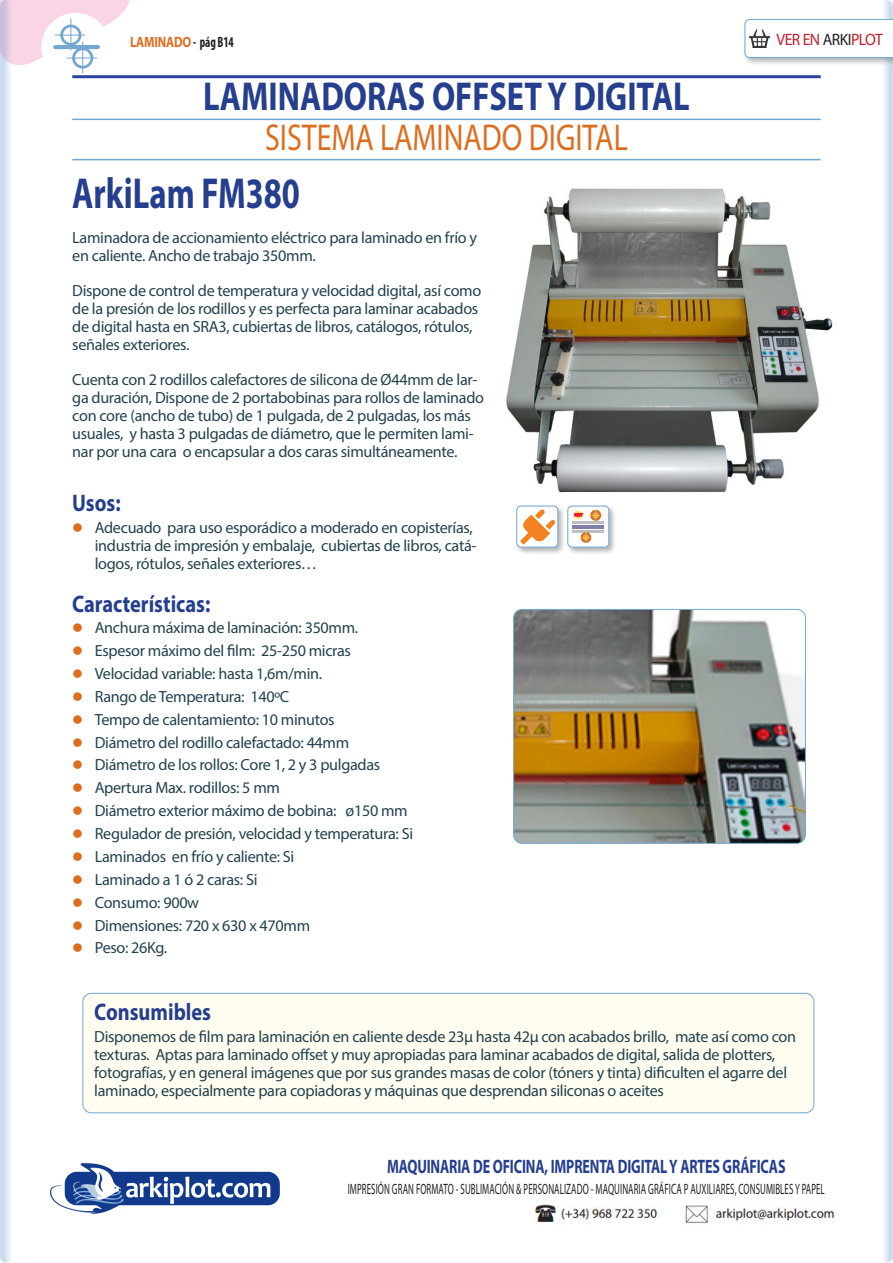
<style>
.page{position:relative;width:893px;height:1263px;background:#fff}
.page>*{position:absolute;margin:0;border:0;box-sizing:border-box;transform-origin:0 0}
.tituloproducto{font:700 43.5px "Myriad Pro";color:#253f8e;scale:.75 1}
.tituloSección{font:700 40.5px "Myriad Pro";color:#253f8e;scale:.8 1}
.subtituloSección_-_C{font:37.5px "Myriad Pro";color:#dd6e1f;scale:.8 1}
.subtituloproducto{font:700 24px "Myriad Pro";color:#253f8e;scale:.85 1}
.t1{font:700 19.5px "Myriad Pro";letter-spacing:-.01em;color:#253f8e;scale:.72 1}
.t2{font:16.5px "Myriad Pro";letter-spacing:-.03em;color:#be1d2c;scale:.95 1}
.Párrafo{font:16.2px/18px "Myriad Pro";letter-spacing:-.02em;color:#22424f}
.t3{font:15px "Myriad Pro";letter-spacing:.01em;color:#231f20;scale:.59 1}
.t4{font:700 15px "Myriad Pro";letter-spacing:-.01em;color:#dd6e1f;scale:.82 1}
.s1{font-stretch:condensed;color:#231f20}
.s2{color:#231f20}
</style>
<div class="page">
<svg style="left:0;top:0;width:130px;height:65px"></svg>
<img style="left:534px;top:1204px;width:301px;height:19px">
<img style="left:50px;top:1163px;width:230px;height:50px">
<svg style="left:0;top:0;width:13px;height:1263px"></svg>
<svg style="left:880px;top:0;width:13px;height:1263px"></svg>
<div style="left:743px;top:17px;width:150px;height:49px;background:#6c6d70;opacity:.5"></div>
<svg style="left:744px;top:19px;width:149px;height:39px"></svg>
<img style="left:750px;top:30px;width:20px;height:17px">
<div style="left:41px;top:13px;width:69px;height:69px;background:#fff;border-radius:50%"></div>
<svg style="left:62px;top:26px;width:18px;height:18px"></svg>
<div style="left:60px;top:25px;width:21px;height:21px;border:3px solid #72a7d0;border-radius:50%"></div>
<hr style="left:71px;top:19px;width:1px;height:31px;background:#72a7d0">
<hr style="left:55px;top:35px;width:30px;height:1px;background:#72a7d0">
<svg style="left:74px;top:49px;width:18px;height:18px"></svg>
<div style="left:72px;top:47px;width:21px;height:22px;border:3px solid #72a7d0;border-radius:50%"></div>
<hr style="left:82px;top:42px;width:1px;height:31px;background:#72a7d0">
<hr style="left:67px;top:58px;width:30px;height:1px;background:#72a7d0">
<hr style="left:55px;top:45px;width:43px;height:4px;background:#72a7d0">
<hr style="left:72px;top:75px;width:749px;height:3px;background:#2b439b">
<hr style="left:72px;top:119px;width:749px;height:1px;background:#72a7d0">
<hr style="left:72px;top:159px;width:749px;height:1px;background:#72a7d0">
<img style="left:506px;top:189px;width:327px;height:304px">
<img style="left:514px;top:609px;width:291px;height:234px">
<div style="left:513px;top:609px;width:293px;height:235px;border:1px solid #72a7d0;border-radius:9px"></div>
<div style="left:83px;top:993px;width:731px;height:120px;background:#fffdf0;border-radius:9px"></div>
<div style="left:82px;top:993px;width:732px;height:120px;border:1px solid #72a7d0;border-radius:9px"></div>
<div style="left:515px;top:504px;width:50px;height:51px;background:#6c6d70;opacity:.5"></div>
<div style="left:517px;top:506px;width:41px;height:41px;background:#fff;border-radius:4px"></div>
<svg style="left:520px;top:509px;width:36px;height:36px"></svg>
<div style="left:516px;top:506px;width:42px;height:41px;border:1px solid #72a7d0;border-radius:4px"></div>
<div style="left:566px;top:504px;width:50px;height:51px;background:#6c6d70;opacity:.5"></div>
<div style="left:568px;top:506px;width:41px;height:41px;background:#fff;border-radius:4px"></div>
<hr style="left:573px;top:521px;width:31px;height:2px;background:#bcbdc0">
<hr style="left:573px;top:525px;width:31px;height:3px;background:#817ea8">
<svg style="left:573px;top:509px;width:29px;height:13px"></svg>
<hr style="left:573px;top:530px;width:31px;height:3px;background:#bcbdc0">
<svg style="left:580px;top:532px;width:12px;height:12px"></svg>
<div style="left:567px;top:506px;width:42px;height:41px;border:1px solid #72a7d0;border-radius:4px"></div>
<p class="t4" style="left:130px;top:33px;width:128px">LAMINADO <span class="s1">- pág B14</span></p>
<p class="t2" style="left:776px;top:29px;width:114px">VER EN <span class="s2">ARKI</span>PLOT</p>
<p class="tituloSección" style="left:203px;top:70px;width:610px">LAMINADORAS OFFSET Y DIGITAL</p>
<p class="subtituloSección_-_C" style="left:265px;top:115px;width:455px">SISTEMA LAMINADO DIGITAL</p>
<p class="tituloproducto" style="left:72px;top:165px;width:305px">ArkiLam FM380</p>
<p class="Párrafo" style="left:72px;top:228px;width:406px">Laminadora de accionamiento eléctrico para laminado en frío y en caliente. Ancho de trabajo 350mm.</p>
<p class="Párrafo" style="left:72px;top:281px;width:411px">Dispone de control de temperatura y velocidad digital, así como de la presión de los rodillos y es perfecta para laminar acabados de digital hasta en SRA3, cubiertas de libros, catálogos, rótulos, señales exteriores.</p>
<p class="Párrafo" style="left:72px;top:370px;width:413px">Cuenta con 2 rodillos calefactores de silicona de Ø44mm de lar&shy;ga duración, Dispone de 2 portabobinas para rollos de laminado con core (ancho de tubo) de 1 pulgada, de 2 pulgadas, los más usuales, y hasta 3 pulgadas de diámetro, que le permiten lami&shy;nar por una cara o encapsular a dos caras simultáneamente.</p>
<p class="subtituloproducto" style="left:72px;top:487px;width:58px">Usos:</p>
<p class="Párrafo" style="left:95px;top:518px;width:383px">Adecuado para uso esporádico a moderado en copisterías, industria de impresión y embalaje, cubiertas de libros, catá&shy;logos, rótulos, señales exteriores…</p>
<p class="subtituloproducto" style="left:72px;top:589px;width:164px">Características:</p>
<p class="Párrafo" style="left:95px;top:618px;width:265px">Anchura máxima de laminación: 350mm.</p>
<p class="Párrafo" style="left:95px;top:641px;width:258px">Espesor máximo del film: 25-250 micras</p>
<p class="Párrafo" style="left:95px;top:664px;width:229px">Velocidad variable: hasta 1,6m/min.</p>
<p class="Párrafo" style="left:95px;top:687px;width:196px">Rango de Temperatura: 140ºC</p>
<p class="Párrafo" style="left:95px;top:710px;width:241px">Tempo de calentamiento: 10 minutos</p>
<p class="Párrafo" style="left:95px;top:733px;width:256px">Diámetro del rodillo calefactado: 44mm</p>
<p class="Párrafo" style="left:95px;top:756px;width:287px">Diámetro de los rollos: Core 1, 2 y 3 pulgadas</p>
<p class="Párrafo" style="left:95px;top:779px;width:187px">Apertura Max. rodillos: 5 mm</p>
<p class="Párrafo" style="left:95px;top:801px;width:314px">Diámetro exterior máximo de bobina: ø150 mm</p>
<p class="Párrafo" style="left:95px;top:824px;width:320px">Regulador de presión, velocidad y temperatura: Si</p>
<p class="Párrafo" style="left:95px;top:847px;width:201px">Laminados en frío y caliente: Si</p>
<p class="Párrafo" style="left:95px;top:870px;width:164px">Laminado a 1 ó 2 caras: Si</p>
<p class="Párrafo" style="left:95px;top:893px;width:106px">Consumo: 900w</p>
<p class="Párrafo" style="left:95px;top:916px;width:217px">Dimensiones: 720 x 630 x 470mm</p>
<p class="Párrafo" style="left:95px;top:939px;width:74px">Peso: 26Kg.</p>
<p class="subtituloproducto" style="left:94px;top:996px;width:139px">Consumibles</p>
<p class="Párrafo" style="left:94px;top:1027px;width:703px">Disponemos de film para laminación en caliente desde 23µ hasta 42µ con acabados brillo, mate así como con texturas. Aptas para laminado offset y muy apropiadas para laminar acabados de digital, salida de plotters, fotografías, y en general imágenes que por sus grandes masas de color (tóners y tinta) dificulten el agarre del laminado, especialmente para copiadoras y máquinas que desprendan siliconas o aceites</p>
<p class="t1" style="left:387px;top:1154px;width:555px">MAQUINARIA DE OFICINA, IMPRENTA DIGITAL Y ARTES GRÁFICAS</p>
<p class="t3" style="left:348px;top:1180px;width:810px">IMPRESIÓN GRAN FORMATO - SUBLIMACIÓN &amp; PERSONALIZADO - MAQUINARIA GRÁFICA P AUXILIARES, CONSUMIBLES Y PAPEL</p>
</div>
